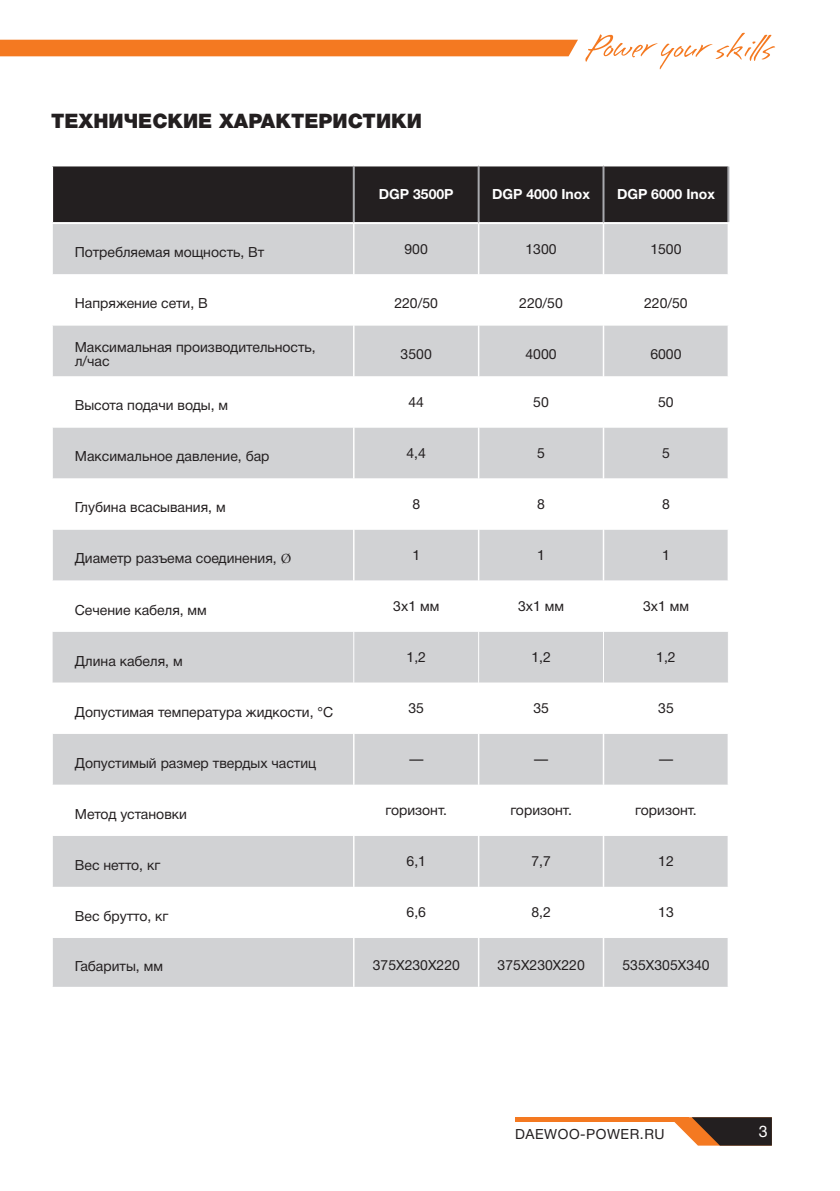
<style>
.page{position:relative;width:840px;height:1191px;background:#fff}
.page>*{position:absolute;margin:0;border:0;box-sizing:border-box;transform-origin:0 0}
.t1{font:900 20px "Helvetica Neue Cyr";color:#231f20}
.t2{font:16px "Helvetica Neue Cyr";color:#fff}
.t3{font:14px/14px "Helvetica 5 Normal";color:#231f20}
.t4{font:14px "Helvetica Neue Cyr";color:#231f20}
.t5{font:700 14px "Helvetica Neue Cyr";color:#fff}
.t6{font:14px "Helvetica 5 Normal";letter-spacing:.04em;color:#231f20}
.s1{font-family:"Minion Pro"}
</style>
<div class="page">
<div style="left:0;top:40px;width:577px;height:16px;background:#f47921"></div>
<svg style="left:585px;top:33px;width:189px;height:36px"></svg>
<svg style="left:674px;top:1117px;width:97px;height:28px"></svg>
<div style="left:514px;top:1117px;width:174px;height:5px;background:#f47921"></div>
<div style="left:53px;top:166px;width:674px;height:56px;background:#231f20"></div>
<div style="left:53px;top:224px;width:674px;height:762px;background:#d1d2d4"></div>
<svg style="left:53px;top:274px;width:674px;height:664px"></svg>
<hr style="left:352px;top:166px;width:2px;height:56px;background:#a8a9ad">
<hr style="left:477px;top:166px;width:2px;height:56px;background:#a8a9ad">
<hr style="left:602px;top:166px;width:2px;height:56px;background:#a8a9ad">
<hr style="left:727px;top:166px;width:2px;height:56px;background:#a8a9ad">
<hr style="left:353px;top:224px;width:1px;height:50px;background:#fff">
<hr style="left:353px;top:325px;width:1px;height:51px;background:#fff">
<hr style="left:353px;top:427px;width:1px;height:51px;background:#fff">
<hr style="left:353px;top:529px;width:1px;height:51px;background:#fff">
<hr style="left:353px;top:733px;width:1px;height:52px;background:#fff">
<hr style="left:477px;top:224px;width:2px;height:50px;background:#fff">
<hr style="left:602px;top:224px;width:2px;height:50px;background:#fff">
<hr style="left:477px;top:325px;width:2px;height:51px;background:#fff">
<hr style="left:602px;top:325px;width:2px;height:51px;background:#fff">
<hr style="left:477px;top:427px;width:2px;height:51px;background:#fff">
<hr style="left:602px;top:427px;width:2px;height:51px;background:#fff">
<hr style="left:477px;top:529px;width:2px;height:51px;background:#fff">
<hr style="left:602px;top:529px;width:2px;height:51px;background:#fff">
<hr style="left:477px;top:733px;width:2px;height:52px;background:#fff">
<hr style="left:602px;top:733px;width:2px;height:52px;background:#fff">
<hr style="left:353px;top:274px;width:1px;height:51px;background:#fff">
<hr style="left:478px;top:274px;width:1px;height:51px;background:#fff">
<hr style="left:602px;top:274px;width:1px;height:51px;background:#fff">
<hr style="left:353px;top:376px;width:1px;height:51px;background:#fff">
<hr style="left:478px;top:376px;width:1px;height:51px;background:#fff">
<hr style="left:602px;top:376px;width:1px;height:51px;background:#fff">
<hr style="left:353px;top:478px;width:1px;height:51px;background:#fff">
<hr style="left:478px;top:478px;width:1px;height:51px;background:#fff">
<hr style="left:602px;top:478px;width:1px;height:51px;background:#fff">
<hr style="left:353px;top:580px;width:1px;height:51px;background:#fff">
<hr style="left:478px;top:580px;width:1px;height:51px;background:#fff">
<hr style="left:602px;top:580px;width:1px;height:51px;background:#fff">
<hr style="left:353px;top:631px;width:1px;height:51px;background:#fff">
<hr style="left:353px;top:682px;width:1px;height:51px;background:#fff">
<hr style="left:478px;top:631px;width:1px;height:51px;background:#fff">
<hr style="left:602px;top:631px;width:1px;height:51px;background:#fff">
<hr style="left:478px;top:682px;width:1px;height:51px;background:#fff">
<hr style="left:602px;top:682px;width:1px;height:51px;background:#fff">
<hr style="left:353px;top:785px;width:1px;height:51px;background:#fff">
<hr style="left:478px;top:785px;width:1px;height:51px;background:#fff">
<hr style="left:602px;top:785px;width:1px;height:51px;background:#fff">
<hr style="left:353px;top:938px;width:1px;height:48px;background:#fff">
<hr style="left:477px;top:938px;width:2px;height:48px;background:#fff">
<hr style="left:602px;top:938px;width:2px;height:48px;background:#fff">
<hr style="left:353px;top:887px;width:1px;height:51px;background:#fff">
<hr style="left:353px;top:836px;width:1px;height:51px;background:#fff">
<hr style="left:477px;top:836px;width:2px;height:51px;background:#fff">
<hr style="left:602px;top:836px;width:2px;height:51px;background:#fff">
<h1 class="t1" style="left:51px;top:109px;width:372px">ТЕХНИЧЕСКИЕ ХАРАКТЕРИСТИКИ</h1>
<p class="t5" style="left:378px;top:187px;width:76px">DGP 3500P</p>
<p class="t5" style="left:492px;top:187px;width:99px">DGP 4000 Inox</p>
<p class="t5" style="left:616px;top:187px;width:99px">DGP 6000 Inox</p>
<p class="t4" style="left:75px;top:244px;width:191px">Потребляемая мощность, Вт</p>
<p class="t4" style="left:404px;top:241px;width:25px">900</p>
<p class="t4" style="left:525px;top:241px;width:33px">1300</p>
<p class="t4" style="left:650px;top:241px;width:33px">1500</p>
<p class="t3" style="left:75px;top:296px;width:134px">Напряжение сети, В</p>
<p class="t4" style="left:394px;top:295px;width:45px">220/50</p>
<p class="t4" style="left:519px;top:295px;width:45px">220/50</p>
<p class="t4" style="left:643px;top:295px;width:45px">220/50</p>
<p class="t3" style="left:75px;top:340px;width:242px">Максимальная производительность, л/час</p>
<p class="t4" style="left:400px;top:346px;width:33px">3500</p>
<p class="t4" style="left:525px;top:346px;width:33px">4000</p>
<p class="t4" style="left:650px;top:346px;width:33px">6000</p>
<p class="t3" style="left:75px;top:398px;width:155px">Высота подачи воды, м</p>
<p class="t4" style="left:408px;top:394px;width:17px">44</p>
<p class="t4" style="left:533px;top:394px;width:17px">50</p>
<p class="t4" style="left:657px;top:394px;width:17px">50</p>
<p class="t3" style="left:75px;top:449px;width:196px">Максимальное давление, бар</p>
<p class="t4" style="left:406px;top:445px;width:21px">4,4</p>
<p class="t4" style="left:537px;top:445px;width:9px">5</p>
<p class="t4" style="left:661px;top:445px;width:9px">5</p>
<p class="t3" style="left:75px;top:500px;width:152px">Глубина всасывания, м</p>
<p class="t4" style="left:412px;top:496px;width:9px">8</p>
<p class="t4" style="left:537px;top:496px;width:9px">8</p>
<p class="t4" style="left:661px;top:496px;width:9px">8</p>
<p class="t3" style="left:75px;top:551px;width:218px">Диаметр разъема соединения, <span class="s1">Ø</span></p>
<p class="t4" style="left:412px;top:547px;width:9px">1</p>
<p class="t4" style="left:537px;top:547px;width:9px">1</p>
<p class="t4" style="left:661px;top:547px;width:9px">1</p>
<p class="t3" style="left:75px;top:603px;width:133px">Сечение кабеля, мм</p>
<p class="t4" style="left:393px;top:598px;width:47px">3х1 мм</p>
<p class="t4" style="left:518px;top:598px;width:47px">3х1 мм</p>
<p class="t4" style="left:642px;top:598px;width:47px">3х1 мм</p>
<p class="t3" style="left:75px;top:654px;width:109px">Длина кабеля, м</p>
<p class="t4" style="left:406px;top:649px;width:21px">1,2</p>
<p class="t4" style="left:531px;top:649px;width:21px">1,2</p>
<p class="t4" style="left:656px;top:649px;width:21px">1,2</p>
<p class="t3" style="left:75px;top:705px;width:260px">Допустимая температура жидкости, °C</p>
<p class="t4" style="left:408px;top:700px;width:17px">35</p>
<p class="t4" style="left:533px;top:700px;width:17px">35</p>
<p class="t4" style="left:658px;top:700px;width:17px">35</p>
<p class="t3" style="left:75px;top:756px;width:243px">Допустимый размер твердых частиц</p>
<p class="t4" style="left:409px;top:751px;width:15px">—</p>
<p class="t4" style="left:534px;top:751px;width:15px">—</p>
<p class="t4" style="left:658px;top:751px;width:15px">—</p>
<p class="t3" style="left:75px;top:807px;width:113px">Метод установки</p>
<p class="t4" style="left:385px;top:803px;width:63px">горизонт.</p>
<p class="t4" style="left:510px;top:803px;width:63px">горизонт.</p>
<p class="t4" style="left:635px;top:803px;width:63px">горизонт.</p>
<p class="t3" style="left:75px;top:858px;width:87px">Вес нетто, кг</p>
<p class="t4" style="left:406px;top:854px;width:21px">6,1</p>
<p class="t4" style="left:531px;top:854px;width:21px">7,7</p>
<p class="t4" style="left:658px;top:854px;width:17px">12</p>
<p class="t3" style="left:75px;top:909px;width:95px">Вес брутто, кг</p>
<p class="t4" style="left:406px;top:905px;width:21px">6,6</p>
<p class="t4" style="left:531px;top:905px;width:21px">8,2</p>
<p class="t4" style="left:658px;top:905px;width:17px">13</p>
<p class="t3" style="left:75px;top:959px;width:89px">Габариты, мм</p>
<p class="t4" style="left:372px;top:957px;width:89px">375X230X220</p>
<p class="t4" style="left:497px;top:957px;width:89px">375X230X220</p>
<p class="t4" style="left:622px;top:957px;width:89px">535X305X340</p>
<p class="t6" style="left:514px;top:1126px;width:151px">DAEWOO-POWER.RU</p>
<p class="t2" style="left:758px;top:1122px;width:10px">3</p>
</div>
